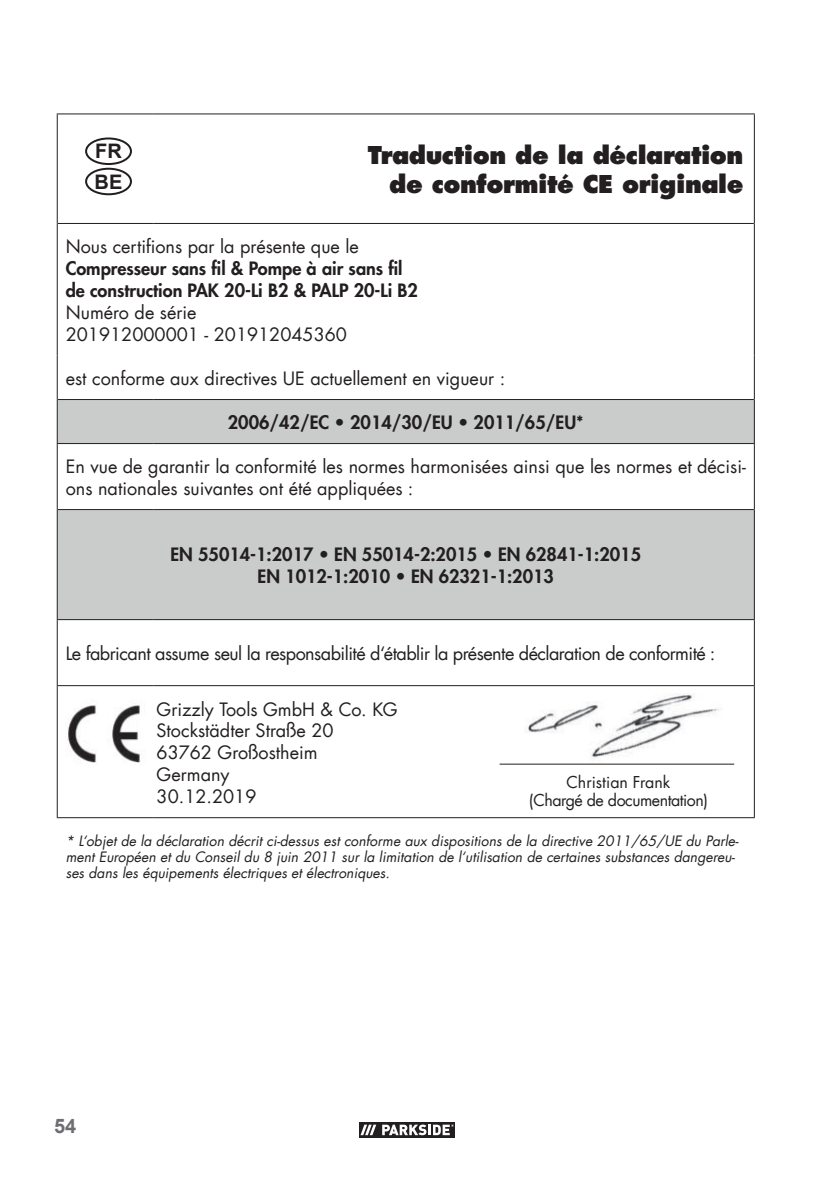
<style>
.page{position:relative;width:840px;height:1191px;background:#fff}
.page>*{position:absolute;margin:0;border:0;box-sizing:border-box;transform-origin:0 0}
.t1{font:800 24px/28.8px "Futura Com";letter-spacing:-.02em;color:#231f20;text-align:right}
.t2{font:700 20px/30.2px "Arial";color:#231f20}
.t3{font:700 20px "Arial";color:#6d6e71}
.t4{font:18px/21.8px "Futura Com";color:#231f20}
.t5{font:800 18px/22px "Futura Com";color:#231f20}
.t6{font:18px "Futura Com";letter-spacing:-.03em;color:#231f20}
.t7{font:16px/18px "Futura Com";letter-spacing:-.03em;color:#231f20;text-align:center}
.t8{font:italic 14px/16px "Futura Com";color:#231f20}
</style>
<div class="page">
<div style="left:358px;top:1121px;width:97px;height:17px;background:#231f20"></div>
<svg style="left:360px;top:1124px;width:17px;height:12px"></svg>
<svg style="left:382px;top:1124px;width:72px;height:12px"></svg>
<svg style="left:360px;top:1124px;width:16px;height:11px"></svg>
<svg style="left:382px;top:1124px;width:71px;height:11px"></svg>
<svg style="left:58px;top:400px;width:695px;height:219px;fill:#cacccc"></svg>
<hr style="left:57px;top:223px;width:1px;height:132px;background:#231f20">
<hr style="left:753px;top:223px;width:1px;height:132px;background:#231f20">
<hr style="left:57px;top:355px;width:1px;height:44px;background:#231f20">
<hr style="left:753px;top:355px;width:1px;height:44px;background:#231f20">
<hr style="left:57px;top:399px;width:1px;height:44px;background:#231f20">
<hr style="left:753px;top:399px;width:1px;height:44px;background:#231f20">
<hr style="left:57px;top:443px;width:96px;height:1px;background:#231f20">
<hr style="left:57px;top:444px;width:1px;height:65px;background:#231f20">
<hr style="left:153px;top:443px;width:601px;height:1px;background:#231f20">
<hr style="left:753px;top:444px;width:1px;height:65px;background:#231f20">
<hr style="left:57px;top:619px;width:96px;height:1px;background:#231f20">
<hr style="left:57px;top:620px;width:1px;height:65px;background:#231f20">
<hr style="left:153px;top:619px;width:601px;height:1px;background:#231f20">
<hr style="left:753px;top:620px;width:1px;height:65px;background:#231f20">
<hr style="left:57px;top:685px;width:96px;height:1px;background:#231f20">
<hr style="left:57px;top:686px;width:1px;height:131px;background:#231f20">
<hr style="left:153px;top:685px;width:601px;height:1px;background:#231f20">
<hr style="left:753px;top:686px;width:1px;height:131px;background:#231f20">
<hr style="left:58px;top:399px;width:95px;height:1px;background:#231f20">
<hr style="left:153px;top:399px;width:600px;height:1px;background:#231f20">
<hr style="left:57px;top:113px;width:96px;height:1px;background:#231f20">
<hr style="left:57px;top:114px;width:1px;height:109px;background:#231f20">
<hr style="left:153px;top:113px;width:601px;height:1px;background:#231f20">
<hr style="left:753px;top:114px;width:1px;height:109px;background:#231f20">
<hr style="left:58px;top:223px;width:95px;height:1px;background:#231f20">
<hr style="left:153px;top:223px;width:600px;height:1px;background:#231f20">
<hr style="left:58px;top:509px;width:95px;height:1px;background:#231f20">
<hr style="left:153px;top:509px;width:600px;height:1px;background:#231f20">
<hr style="left:57px;top:509px;width:1px;height:110px;background:#231f20">
<hr style="left:753px;top:509px;width:1px;height:110px;background:#231f20">
<hr style="left:57px;top:817px;width:96px;height:1px;background:#231f20">
<hr style="left:153px;top:817px;width:601px;height:1px;background:#231f20">
<div style="left:85px;top:137px;width:47px;height:28px;border:2px solid #231f20;border-radius:50%"></div>
<div style="left:85px;top:168px;width:47px;height:27px;border:2px solid #231f20;border-radius:50%"></div>
<img style="left:67px;top:705px;width:74px;height:58px">
<img style="left:525px;top:694px;width:195px;height:64px">
<hr style="left:499px;top:763px;width:234px;height:1px;background:#231f20">
<p class="t2" style="left:95px;top:136px;width:29px">FR<br>BE</p>
<h1 class="t1" style="left:367px;top:143px;width:377px">Traduction de la déclaration de conformité CE originale</h1>
<p class="t4" style="left:66px;top:235px;width:294px">Nous certifions par la présente que le</p>
<p class="t5" style="left:66px;top:256px;width:353px">Compresseur sans fil &amp; Pompe à air sans fil de construction PAK 20-Li B2 &amp; PALP 20-Li B2</p>
<p class="t4" style="left:66px;top:303px;width:282px">Numéro de série<br>201912000001 - 201912045360</p>
<p class="t4" style="left:66px;top:367px;width:441px">est conforme aux directives UE actuellement en vigueur :</p>
<p class="t5" style="left:228px;top:410px;width:357px">2006/42/EC • 2014/30/EU • 2011/65/EU*</p>
<p class="t4" style="left:66px;top:455px;width:681px">En vue de garantir la conformité les normes harmonisées ainsi que les normes et décisi&shy;ons nationales suivantes ont été appliquées :</p>
<p class="t5" style="left:170px;top:543px;width:472px;text-align:center">EN 55014-1:2017 • EN 55014-2:2015 • EN 62841-1:2015<br>EN 1012-1:2010 • EN 62321-1:2013</p>
<p class="t6" style="left:66px;top:641px;width:650px">Le fabricant assume seul la responsabilité d‘établir la présente déclaration de conformité :</p>
<p class="t4" style="left:156px;top:698px;width:242px">Grizzly Tools GmbH &amp; Co. KG<br>Stockstädter Straße 20<br>63762 Großostheim<br>Germany<br>30.12.2019</p>
<p class="t8" style="left:66px;top:833px;width:674px">* L‘objet de la déclaration décrit ci-dessus est conforme aux dispositions de la directive 2011/65/UE du Parle&shy;ment Européen et du Conseil du 8 juin 2011 sur la limitation de l‘utilisation de certaines substances dangereu&shy;ses dans les équipements électriques et électroniques.</p>
<p class="t7" style="left:528px;top:774px;width:180px">Christian Frank<br>(Chargé de documentation)</p>
<p class="t3" style="left:54px;top:1114px;width:24px">54</p>
</div>
